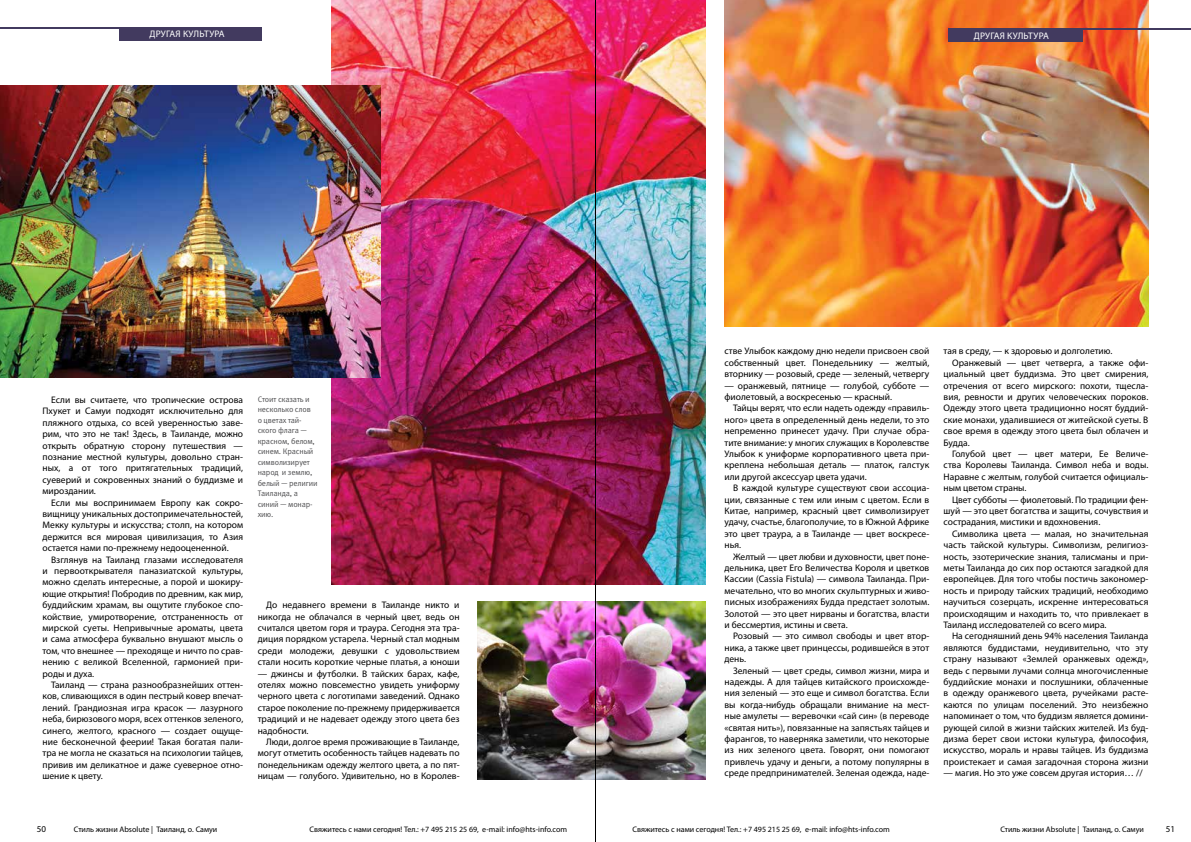
<style>
.page{position:relative;width:1191px;height:842px;background:#fff}
.page>*{position:absolute;margin:0;border:0;box-sizing:border-box;transform-origin:0 0}
.t1{font:9.5px/11.4px "Myriad Pro";letter-spacing:.005em;color:#000;text-align:justify}
.t2{font:9.5px "Myriad Pro";letter-spacing:.02em;color:#fff}
.t3{font:9px "Myriad Pro";color:#000}
.t4{font:8px "Myriad Pro";color:#000}
.t5{font:8px/10.5px "Meta Pro";letter-spacing:-.02em;color:#4d4d4f}
</style>
<div class="page">
<div style="left:120px;top:27px;width:142px;height:14px;background:#423a5f"></div>
<hr style="left:0;top:27px;width:147px;height:2px;background:#423a5f">
<img style="left:724px;top:0;width:424px;height:326px">
<div style="left:948px;top:28px;width:135px;height:14px;background:#423a5f"></div>
<hr style="left:1042px;top:28px;width:149px;height:2px;background:#423a5f">
<img style="left:331px;top:0;width:374px;height:584px">
<img style="left:0;top:85px;width:381px;height:292px">
<img style="left:478px;top:601px;width:227px;height:179px">
<hr style="left:595px;top:0;width:1px;height:842px;background:#000">
<p class="t2" style="left:150px;top:28px;width:77px">Другая культура</p>
<p class="t2" style="left:974px;top:30px;width:77px">Другая культура</p>
<p class="t1" style="left:43px;top:394px;width:202px;text-indent:9px">Если вы считаете, что тропические острова Пхукет и Самуи подходят исключительно для пляжного отдыха, со всей уверенностью заве&shy;рим, что это не так! Здесь, в Таиланде, можно открыть обратную сторону путешествия — познание местной культуры, довольно стран&shy;ных, а от того притягательных традиций, суеверий и сокровенных знаний о буддизме и мироздании.</p>
<p class="t1" style="left:43px;top:497px;width:202px;text-indent:9px">Если мы воспринимаем Европу как сокро&shy;вищницу уникальных достопримечательностей, Мекку культуры и искусства; столп, на котором держится вся мировая цивилизация, то Азия остается нами по-прежнему недооцененной.</p>
<p class="t1" style="left:43px;top:554px;width:202px;text-indent:9px">Взглянув на Таиланд глазами исследователя и первооткрывателя паназиатской культуры, можно сделать интересные, а порой и шокиру&shy;ющие открытия! Побродив по древним, как мир, буддийским храмам, вы ощутите глубокое спо&shy;койствие, умиротворение, отстраненность от мирской суеты. Непривычные ароматы, цвета и сама атмосфера буквально внушают мысль о том, что внешнее — преходяще и ничто по срав&shy;нению с великой Вселенной, гармонией при&shy;роды и духа.</p>
<p class="t1" style="left:43px;top:679px;width:202px;text-indent:9px">Таиланд — страна разнообразнейших оттен&shy;ков, сливающихся в один пестрый ковер впечат&shy;лений. Грандиозная игра красок — лазурного неба, бирюзового моря, всех оттенков зеленого, синего, желтого, красного — создает ощуще&shy;ние бесконечной феерии! Такая богатая пали&shy;тра не могла не сказаться на психологии тайцев, привив им деликатное и даже суеверное отно&shy;шение к цвету.</p>
<p class="t5" style="left:258px;top:394px;width:61px">Стоит сказать и несколько слов<br>о цветах тай&shy;ского флага — красном, белом, синем. Красный символизирует народ и землю, белый — религии<br>Таиланда, а синий — монар&shy;хию.</p>
<p class="t1" style="left:258px;top:599px;width:203px;text-indent:9px">До недавнего времени в Таиланде никто и никогда не облачался в черный цвет, ведь он считался цветом горя и траура. Сегодня эта тра&shy;диция порядком устарела. Черный стал модным среди молодежи, девушки с удовольствием стали носить короткие черные платья, а юноши</p>
<p class="t1" style="left:258px;top:667px;width:203px">— джинсы и футболки. В тайских барах, кафе, отелях можно повсеместно увидеть униформу черного цвета с логотипами заведений. Однако старое поколение по-прежнему придерживается традиций и не надевает одежду этого цвета без надобности.</p>
<p class="t1" style="left:258px;top:736px;width:203px;text-indent:9px">Люди, долгое время проживающие в Таиланде, могут отметить особенность тайцев надевать по понедельникам одежду желтого цвета, а по пят&shy;ницам — голубого. Удивительно, но в Королев-</p>
<p class="t1" style="left:724px;top:345px;width:206px">стве Улыбок каждому дню недели присвоен свой собственный цвет. Понедельнику — желтый, вторнику — розовый, среде — зеленый, четвергу</p>
<p class="t1" style="left:724px;top:380px;width:206px">— оранжевый, пятнице — голубой, субботе — фиолетовый, а воскресенью — красный.</p>
<p class="t1" style="left:724px;top:402px;width:206px;text-indent:9px">Тайцы верят, что если надеть одежду «правиль&shy;ного» цвета в определенный день недели, то это непременно принесет удачу. При случае обра&shy;тите внимание: у многих служащих в Королевстве Улыбок к униформе корпоративного цвета при&shy;креплена небольшая деталь — платок, галстук или другой аксессуар цвета удачи.</p>
<p class="t1" style="left:724px;top:482px;width:206px;text-indent:9px">В каждой культуре существуют свои ассоциа&shy;ции, связанные с тем или иным с цветом. Если в Китае, например, красный цвет символизирует удачу, счастье, благополучие, то в Южной Африке это цвет траура, а в Таиланде — цвет воскресе&shy;нья.</p>
<p class="t1" style="left:724px;top:551px;width:206px;text-indent:9px">Желтый — цвет любви и духовности, цвет поне&shy;дельника, цвет Его Величества Короля и цветков Кассии (Cassia Fistula) — символа Таиланда. При&shy;мечательно, что во многих скульптурных и живо&shy;писных изображениях Будда предстает золотым.<br>Золотой — это цвет нирваны и богатства, власти и бессмертия, истины и света.</p>
<p class="t1" style="left:724px;top:630px;width:206px;text-indent:9px">Розовый — это символ свободы и цвет втор&shy;ника, а также цвет принцессы, родившейся в этот день.</p>
<p class="t1" style="left:724px;top:665px;width:206px;text-indent:9px">Зеленый — цвет среды, символ жизни, мира и надежды. А для тайцев китайского происхожде&shy;ния зеленый — это еще и символ богатства. Если вы когда-нибудь обращали внимание на мест&shy;ные амулеты — веревочки «сай син» (в переводе «святая нить»), повязанные на запястьях тайцев и фарангов, то наверняка заметили, что некоторые из них зеленого цвета. Говорят, они помогают привлечь удачу и деньги, а потому популярны в среде предпринимателей. Зеленая одежда, наде-</p>
<p class="t1" style="left:943px;top:345px;width:170px">тая в среду, — к здоровью и долголетию.</p>
<p class="t1" style="left:952px;top:357px;width:198px">Оранжевый — цвет четверга, а также офи-</p>
<p class="t1" style="left:943px;top:368px;width:206px">циальный цвет буддизма. Это цвет смирения,</p>
<p class="t1" style="left:943px;top:380px;width:206px">отречения от всего мирского: похоти, тщесла-</p>
<p class="t1" style="left:943px;top:391px;width:206px">вия, ревности и других человеческих пороков.</p>
<p class="t1" style="left:943px;top:402px;width:206px">Одежду этого цвета традиционно носят буддий-</p>
<p class="t1" style="left:943px;top:414px;width:206px">ские монахи, удалившиеся от житейской суеты. В</p>
<p class="t1" style="left:943px;top:425px;width:206px">свое время в одежду этого цвета был облачен и</p>
<p class="t1" style="left:943px;top:437px;width:28px">Будда.</p>
<p class="t1" style="left:952px;top:448px;width:198px">Голубой цвет — цвет матери, Ее Величе-</p>
<p class="t1" style="left:943px;top:459px;width:206px">ства Королевы Таиланда. Символ неба и воды.</p>
<p class="t1" style="left:943px;top:471px;width:206px">Наравне с желтым, голубой считается официаль-</p>
<p class="t1" style="left:943px;top:482px;width:85px">ным цветом страны.</p>
<p class="t1" style="left:952px;top:494px;width:198px">Цвет субботы — фиолетовый. По традиции фен-</p>
<p class="t1" style="left:943px;top:505px;width:206px">шуй — это цвет богатства и защиты, сочувствия и</p>
<p class="t1" style="left:943px;top:516px;width:158px">сострадания, мистики и вдохновения.</p>
<p class="t1" style="left:952px;top:528px;width:198px">Символика цвета — малая, но значительная</p>
<p class="t1" style="left:943px;top:539px;width:206px">часть тайской культуры. Символизм, религиоз-</p>
<p class="t1" style="left:943px;top:551px;width:206px">ность, эзотерические знания, талисманы и при-</p>
<p class="t1" style="left:943px;top:562px;width:206px">меты Таиланда до сих пор остаются загадкой для</p>
<p class="t1" style="left:943px;top:573px;width:206px">европейцев. Для того чтобы постичь закономер-</p>
<p class="t1" style="left:943px;top:585px;width:206px">ность и природу тайских традиций, необходимо</p>
<p class="t1" style="left:943px;top:596px;width:206px">научиться созерцать, искренне интересоваться</p>
<p class="t1" style="left:943px;top:608px;width:206px">происходящим и находить то, что привлекает в</p>
<p class="t1" style="left:943px;top:619px;width:164px">Таиланд исследователей со всего мира.</p>
<p class="t1" style="left:952px;top:630px;width:198px">На сегодняшний день 94% населения Таиланда</p>
<p class="t1" style="left:943px;top:642px;width:206px">являются буддистами, неудивительно, что эту</p>
<p class="t1" style="left:943px;top:653px;width:206px">страну называют «Землей оранжевых одежд»,</p>
<p class="t1" style="left:943px;top:665px;width:206px">ведь с первыми лучами солнца многочисленные</p>
<p class="t1" style="left:943px;top:676px;width:206px">буддийские монахи и послушники, облаченные</p>
<p class="t1" style="left:943px;top:687px;width:206px">в одежду оранжевого цвета, ручейками расте-</p>
<p class="t1" style="left:943px;top:699px;width:206px">каются по улицам поселений. Это неизбежно</p>
<p class="t1" style="left:943px;top:710px;width:206px">напоминает о том, что буддизм является домини-</p>
<p class="t1" style="left:943px;top:722px;width:206px">рующей силой в жизни тайских жителей. Из буд-</p>
<p class="t1" style="left:943px;top:733px;width:206px">дизма берет свои истоки культура, философия,</p>
<p class="t1" style="left:943px;top:744px;width:206px">искусство, мораль и нравы тайцев. И з буддизма</p>
<p class="t1" style="left:943px;top:756px;width:206px">проистекает и самая загадочная сторона жизни</p>
<p class="t1" style="left:943px;top:767px;width:201px">— магия. Но это уже совсем другая история… //</p>
<p class="t3" style="left:37px;top:824px;width:11px">50</p>
<p class="t4" style="left:74px;top:824px;width:145px">Стиль жизни Absolute | Таиланд, о. Самуи</p>
<p class="t4" style="left:310px;top:825px;width:259px">Свяжитесь с нами сегодня! Тел.: +7 495 215 25 69, e-mail: info@hts-info.com</p>
<p class="t4" style="left:632px;top:824px;width:259px">Свяжитесь с нами сегодня! Тел.: +7 495 215 25 69, e-mail: info@hts-info.com</p>
<p class="t4" style="left:1000px;top:824px;width:145px">Стиль жизни Absolute | Таиланд, о. Самуи</p>
<p class="t3" style="left:1165px;top:824px;width:11px">51</p>
</div>
